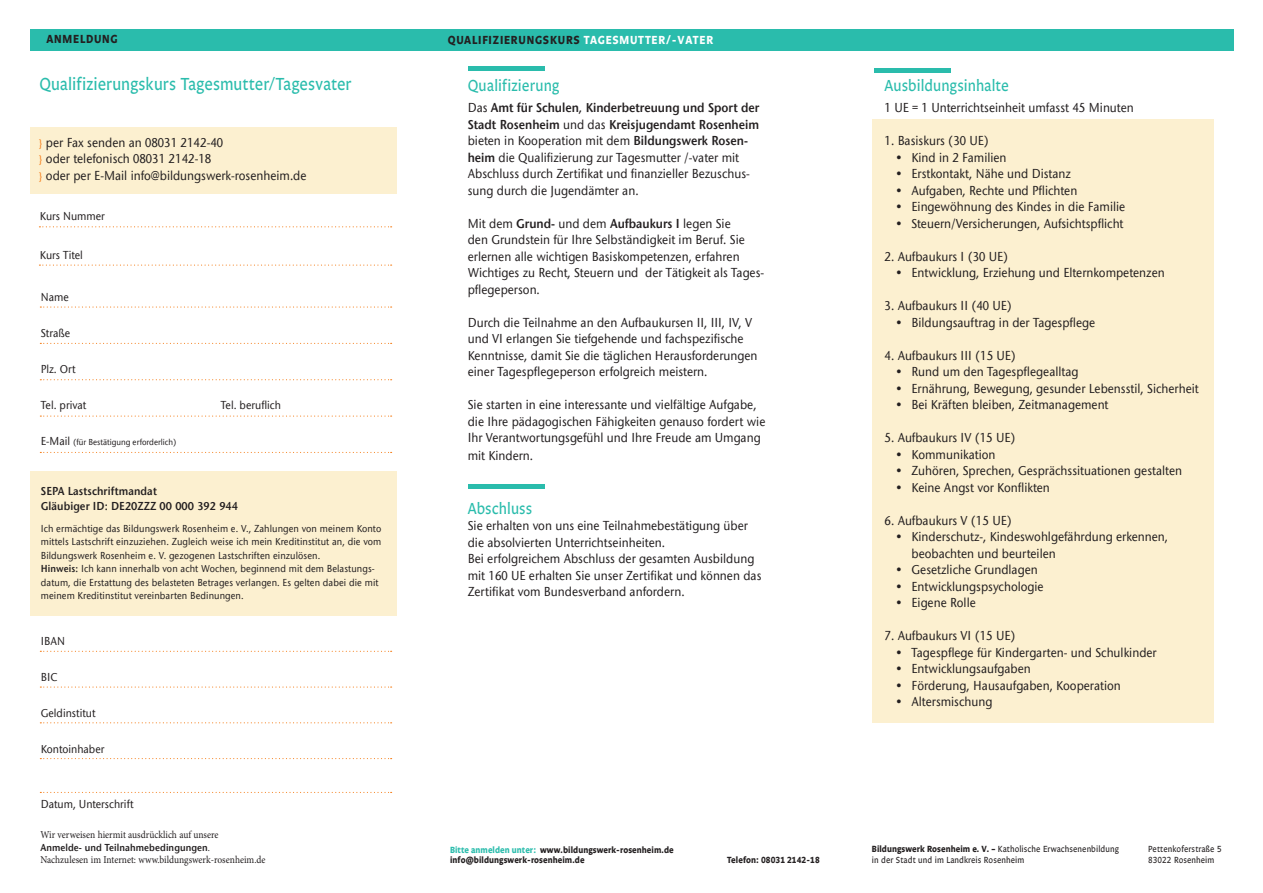
<style>
.page{position:relative;width:1263px;height:893px;background:#fff}
.page>*{position:absolute;margin:0;border:0;box-sizing:border-box;transform-origin:0 0}
.t1{font:18px "Legato";color:#2abcac;scale:.9 1}
.t2{font:16.5px "Legato";color:#2abcac;scale:.9 1}
.t3{font:500 13.5px/16.5px "Stone Sans EF";color:#231f20;scale:.9 1}
.t4{font:500 13.5px/16.5px "Stone Sans EF";color:#231f20}
.t5{font:13.5px/16.5px "Stone Sans EF Sem Bol";color:#231f20;scale:.9 1}
.t6{font:500 12px "Stone Sans EF";color:#231f20;scale:.9 1}
.t7{font:700 12px "Legato";letter-spacing:.075em;color:#231f20;scale:.9 1}
.t8{font:12px/15px "Stone Sans EF Sem Bol";letter-spacing:.01em;color:#231f20;scale:.9 1}
.t9{font:500 10.5px/13.5px "Stone Sans EF";letter-spacing:.01em;color:#231f20;scale:.9 1}
.t10{font:10.5px "Minion Pro";color:#231f20;scale:.9 1}
.t11{font:10.5px "Stone Sans EF Sem Bol";letter-spacing:.01em;color:#231f20;scale:.9 1}
.t12{font:9.15px/10.6px "Legato TF";letter-spacing:.01em;color:#231f20;scale:.9 1}
.t13{font:700 9.15px/10.6px "Legato TF";letter-spacing:.01em;color:#231f20;scale:.9 1}
.t14{font:500 9px "Stone Sans EF";color:#231f20;scale:.9 1}
.s1{color:#fff}
.s2{font-family:"Stone Sans EF";font-weight:500}
.s3{font-family:"Stone Sans EF Sem Bol";font-weight:400}
.s4{font-size:11.25px;color:#f58220}
.s5{font-size:12px}
.s6{font-family:"Minion Pro"}
.s7{font-weight:700}
.s8{color:#2abcac}
</style>
<div class="page">
<div style="left:30px;top:127px;width:367px;height:66px;background:#fcf0d0"></div>
<div style="left:30px;top:471px;width:367px;height:145px;background:#fcf0d0"></div>
<svg style="left:40px;top:306px;width:352px;height:2px"></svg>
<svg style="left:40px;top:343px;width:352px;height:1px"></svg>
<svg style="left:40px;top:379px;width:352px;height:1px"></svg>
<svg style="left:40px;top:416px;width:352px;height:1px"></svg>
<svg style="left:40px;top:452px;width:352px;height:1px"></svg>
<svg style="left:40px;top:651px;width:352px;height:1px"></svg>
<svg style="left:40px;top:686px;width:352px;height:2px"></svg>
<svg style="left:40px;top:722px;width:352px;height:1px"></svg>
<svg style="left:40px;top:758px;width:352px;height:1px"></svg>
<svg style="left:40px;top:792px;width:352px;height:1px"></svg>
<svg style="left:39px;top:226px;width:353px;height:1px"></svg>
<svg style="left:39px;top:265px;width:353px;height:1px"></svg>
<div style="left:872px;top:119px;width:341px;height:603px;background:#fcf0d0"></div>
<hr style="left:468px;top:66px;width:76px;height:4px;background:#2abcac">
<div style="left:874px;top:68px;width:76px;height:5px;background:#2abcac"></div>
<hr style="left:468px;top:485px;width:76px;height:4px;background:#2abcac">
<div style="left:30px;top:30px;width:1203px;height:21px;background:#2abcac"></div>
<p class="t7" style="left:46px;top:32px;width:81px">ANMELDUNG</p>
<p class="t7" style="left:448px;top:33px;width:296px">QUALIFIZIERUNGSKURS <span class="s1">TAGESMUTTER/-VATER</span></p>
<p class="t7" style="left:39px;top:34px;width:81px">ANMELDUNG</p>
<h1 class="t1" style="left:39px;top:73px;width:348px">Qualifizierungskurs Tagesmutter/Tagesvater</h1>
<p class="t2" style="left:468px;top:76px;width:104px">Qualifizierung</p>
<p class="t5" style="left:468px;top:99px;width:326px"><span class="s2">Das</span> Amt für Schulen, Kinderbetreuung und Sport der<br>Stadt Rosenheim <span class="s2">und das</span> Kreisjugendamt Rosenheim</p>
<p class="t3" style="left:468px;top:132px;width:315px">bieten in Kooperation mit dem <span class="s3">Bildungswerk Rosen&shy;heim</span> die Qualifizierung zur Tagesmutter /-vater mit Abschluss durch Zertifikat und finanzieller Bezuschus&shy;sung durch die Jugendämter an.</p>
<p class="t3" style="left:468px;top:215px;width:331px">Mit dem <span class="s3">Grund-</span> und dem <span class="s3">Aufbaukurs I</span> legen Sie<br>den Grundstein für Ihre Selbständigkeit im Beruf. Sie erlernen alle wichtigen Basiskompetenzen, erfahren Wichtiges zu Recht, Steuern und der Tätigkeit als Tages&shy;pflegeperson.</p>
<p class="t3" style="left:468px;top:314px;width:323px">Durch die Teilnahme an den Aufbaukursen II, III, IV, V und VI erlangen Sie tiefgehende und fachspezifische Kenntnisse, damit Sie die täglichen Herausforderungen einer Tagespflegeperson erfolgreich meistern.</p>
<p class="t3" style="left:468px;top:396px;width:332px">Sie starten in eine interessante und vielfältige Aufgabe, die Ihre pädagogischen Fähigkeiten genauso fordert wie<br>Ihr Verantwortungsgefühl und Ihre Freude am Umgang</p>
<p class="t3" style="left:468px;top:447px;width:74px">mit Kindern.</p>
<p class="t3" style="left:39px;top:134px;width:299px"><span class="s4">}</span> per Fax senden an 08031 2142-40<br><span class="s4">}</span> oder telefonisch 08031 2142-18<br><span class="s4">}</span> oder per E-Mail info@bildungswerk-rosenheim.de</p>
<p class="t6" style="left:40px;top:209px;width:74px">Kurs Nummer</p>
<p class="t6" style="left:40px;top:248px;width:49px">Kurs Titel</p>
<p class="t6" style="left:41px;top:290px;width:33px">Name</p>
<p class="t6" style="left:41px;top:326px;width:34px">Straße</p>
<p class="t6" style="left:41px;top:362px;width:40px">Plz. Ort</p>
<p class="t6" style="left:41px;top:398px;width:52px">Tel. privat</p>
<p class="t6" style="left:221px;top:398px;width:68px">Tel. beruflich</p>
<p class="t14" style="left:41px;top:436px;width:152px"><span class="s5">E-Mail</span> (für Bestätigung erforderlich)</p>
<p class="t8" style="left:41px;top:483px;width:221px">SEPA Lastschriftmandat<br>Gläubiger ID: DE20ZZZ 00 000 392 944</p>
<p class="t9" style="left:41px;top:522px;width:380px">Ich ermächtige das Bildungswerk Rosenheim e. V., Zahlungen von meinem Konto mittels Lastschrift einzuziehen. Zugleich weise ich mein Kreditinstitut an, die vom Bildungswerk Rosenheim e. V. gezogenen Lastschriften einzulösen.<br><span class="s3">Hinweis:</span> Ich kann innerhalb von acht Wochen, beginnend mit dem Belastungs&shy;datum, die Erstattung des belasteten Betrages verlangen. Es gelten dabei die mit meinem Kreditinstitut vereinbarten Bedinungen.</p>
<p class="t6" style="left:41px;top:634px;width:28px">IBAN</p>
<p class="t6" style="left:41px;top:670px;width:20px">BIC</p>
<p class="t6" style="left:41px;top:706px;width:62px">Geldinstitut</p>
<p class="t6" style="left:41px;top:742px;width:72px">Kontoinhaber</p>
<p class="t2" style="left:468px;top:499px;width:73px">Abschluss</p>
<p class="t3" style="left:468px;top:518px;width:328px">Sie erhalten von uns eine Teilnahmebestätigung über die absolvierten Unterrichtseinheiten.<br>Bei erfolgreichem Abschluss der gesamten Ausbildung mit 160 UE erhalten Sie unser Zertifikat und können das Zertifikat vom Bundesverband anfordern.</p>
<p class="t6" style="left:41px;top:797px;width:105px">Datum, Unterschrift</p>
<p class="t2" style="left:884px;top:76px;width:140px">Ausbildungsinhalte</p>
<p class="t3" style="left:884px;top:99px;width:278px">1 UE = 1 Unterrichtseinheit umfasst 45 Minuten</p>
<p class="t3" style="left:884px;top:132px;width:117px">1. Basiskurs (30 UE)</p>
<p class="t4" style="left:894px;top:149px;width:114px">• Kind in 2 Familien</p>
<p class="t4" style="left:894px;top:165px;width:178px">• Erstkontakt, Nähe und Distanz</p>
<p class="t4" style="left:894px;top:182px;width:184px">• Aufgaben, Rechte und Pflichten</p>
<p class="t4" style="left:894px;top:198px;width:232px">• Eingewöhnung des Kindes in die Familie</p>
<p class="t4" style="left:894px;top:215px;width:231px">• Steuern/Versicherungen, Aufsichtspflicht</p>
<p class="t3" style="left:884px;top:248px;width:139px">2. Aufbaukurs I (30 UE)</p>
<p class="t4" style="left:894px;top:264px;width:272px">• Entwicklung, Erziehung und Elternkompetenzen</p>
<p class="t3" style="left:884px;top:297px;width:143px">3. Aufbaukurs II (40 UE)</p>
<p class="t4" style="left:894px;top:314px;width:202px">• Bildungsauftrag in der Tagespflege</p>
<p class="t3" style="left:884px;top:347px;width:148px">4. Aufbaukurs III (15 UE)</p>
<p class="t4" style="left:894px;top:363px;width:186px">• Rund um den Tagespflegealltag</p>
<p class="t4" style="left:894px;top:380px;width:306px">• Ernährung, Bewegung, gesunder Lebensstil, Sicherheit</p>
<p class="t4" style="left:894px;top:396px;width:216px">• Bei Kräften bleiben, Zeitmanagement</p>
<p class="t3" style="left:884px;top:429px;width:147px">5. Aufbaukurs IV (15 UE)</p>
<p class="t4" style="left:894px;top:446px;width:102px">• Kommunikation</p>
<p class="t4" style="left:894px;top:462px;width:289px">• Zuhören, Sprechen, Gesprächssituationen gestalten</p>
<p class="t4" style="left:894px;top:479px;width:157px">• Keine Angst vor Konflikten</p>
<p class="t3" style="left:884px;top:512px;width:143px">6. Aufbaukurs V (15 UE)</p>
<p class="t4" style="left:911px;top:528px;width:258px;text-indent:-17px">• Kinderschutz-, Kindeswohlgefährdung erkennen, beobachten und beurteilen</p>
<p class="t4" style="left:894px;top:561px;width:145px">• Gesetzliche Grundlagen</p>
<p class="t4" style="left:894px;top:578px;width:151px">• Entwicklungspsychologie</p>
<p class="t4" style="left:894px;top:594px;width:83px">• Eigene Rolle</p>
<p class="t3" style="left:884px;top:627px;width:147px">7. Aufbaukurs VI (15 UE)</p>
<p class="t4" style="left:894px;top:644px;width:264px">• Tagespflege für Kindergarten- und Schulkinder</p>
<p class="t4" style="left:894px;top:660px;width:138px">• Entwicklungsaufgaben</p>
<p class="t4" style="left:894px;top:677px;width:228px">• Förderung, Hausaufgaben, Kooperation</p>
<p class="t4" style="left:894px;top:693px;width:99px">• Altersmischung</p>
<p class="t10" style="left:40px;top:828px;width:199px">Wir verweisen hiermit ausdrücklich auf unsere</p>
<p class="t11" style="left:40px;top:841px;width:190px">Anmelde- und Teilnahmebedingungen<span class="s6">.</span></p>
<p class="t10" style="left:40px;top:853px;width:252px">Nachzulesen im Internet: www.bildungswerk-rosenheim.de</p>
<p class="t12" style="left:1148px;top:844px;width:83px">Pettenkoferstraße 5<br>83022 Rosenheim</p>
<p class="t12" style="left:872px;top:844px;width:276px"><span class="s7">Bildungswerk Rosenheim e. V. –</span> Katholische Erwachsenenbildung</p>
<p class="t13" style="left:450px;top:844px;width:250px"><span class="s8">Bitte anmelden unter:</span> www.bildungswerk-rosenheim.de info@bildungswerk-rosenheim.de</p>
<p class="t13" style="left:727px;top:855px;width:104px">Telefon: 08031 2142-18</p>
<p class="t12" style="left:872px;top:855px;width:171px">in der Stadt und im Landkreis Rosenheim</p>
</div>
